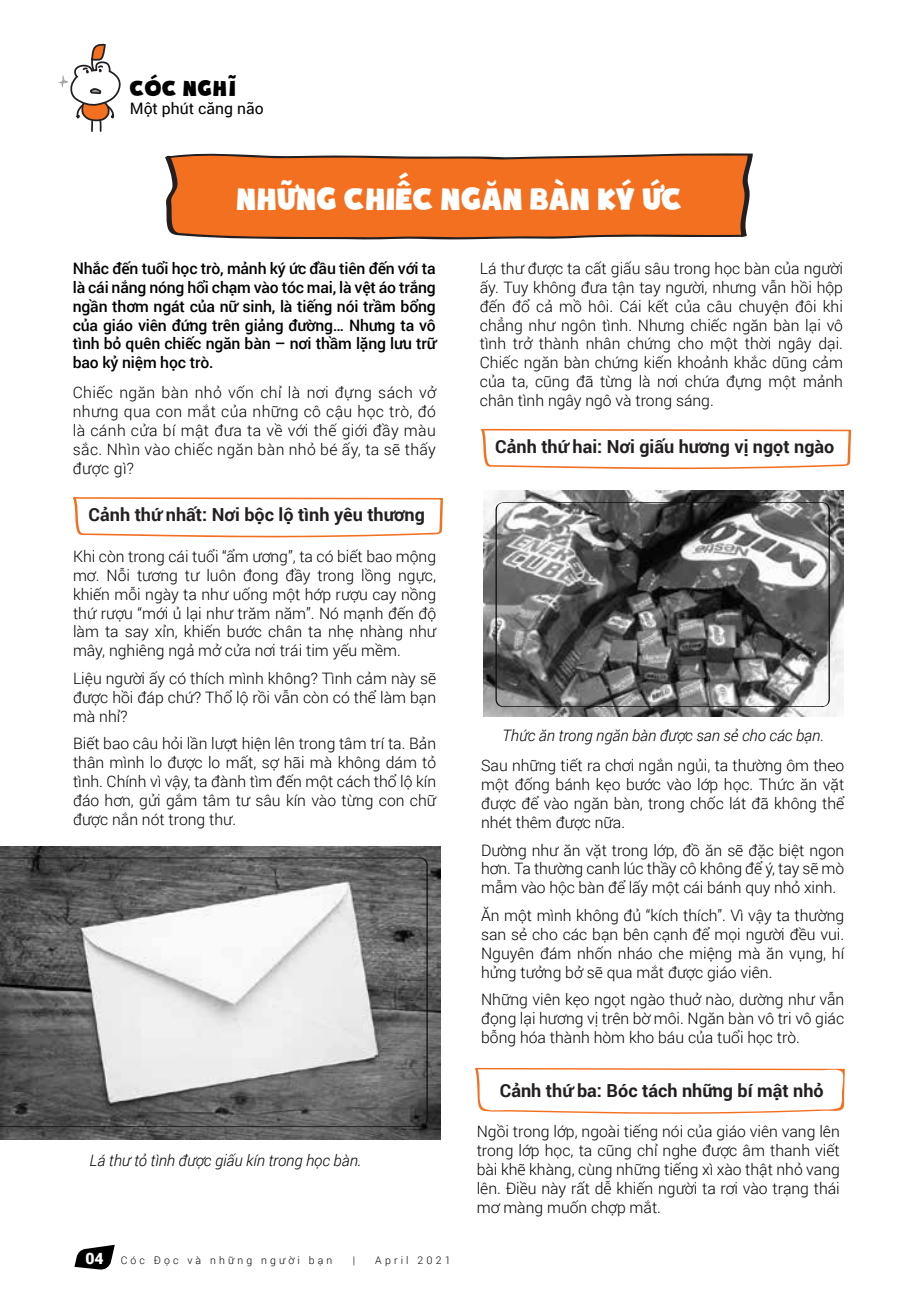
<style>
.page{position:relative;width:918px;height:1300px;background:#fff}
.page>*{position:absolute;margin:0;border:0;box-sizing:border-box;transform-origin:0 0}
.t1{font:35px "i Ciel Soupof Justice";color:#fff}
.t2{font:24.5px "i Ciel Soupof Justice";letter-spacing:.025em;color:#000}
.t3{font:700 18.03px "Roboto";color:#231f20}
.t4{font:300 15.75px/18.9px "Roboto";color:#000;text-align:justify}
.t5{font:500 15.75px/18.9px "Roboto";letter-spacing:-.01em;color:#000;text-align:justify}
.t6{font:italic 300 15.75px "Roboto";letter-spacing:-.005em;color:#000}
.t7{font:15.75px "Roboto";color:#000}
.t8{font:900 15.75px "Roboto";color:#fff}
.t9{font:300 10.5px "Roboto";letter-spacing:.3em;color:#000}
</style>
<div class="page">
<svg style="left:74px;top:1244px;width:41px;height:26px"></svg>
<svg style="left:58px;top:43px;width:63px;height:89px"></svg>
<svg style="left:73px;top:497px;width:370px;height:40px"></svg>
<svg style="left:475px;top:1067px;width:370px;height:47px"></svg>
<svg style="left:481px;top:428px;width:370px;height:41px"></svg>
<svg style="left:165px;top:153px;width:588px;height:87px;background:#e87530"></svg>
<img style="left:0;top:846px;width:440px;height:293px">
<img style="left:483px;top:491px;width:361px;height:225px">
<svg style="left:495px;top:502px;width:335px;height:205px;background:#6e6e6e"></svg>
<svg style="left:0;top:857px;width:428px;height:270px"></svg>
<h2 class="t2" style="left:130px;top:69px;width:106px">CÓC NGHĨ</h2>
<p class="t7" style="left:130px;top:97px;width:135px">Một phút căng não</p>
<h1 class="t1" style="left:236px;top:172px;width:447px">NHỮNG CHIẾC NGĂN BÀN KÝ ỨC</h1>
<p class="t5" style="left:73px;top:258px;width:364px">Nhắc đến tuổi học trò, mảnh ký ức đầu tiên đến với ta là cái nắng nóng hổi chạm vào tóc mai, là vệt áo trắng ngần thơm ngát của nữ sinh, là tiếng nói trầm bổng của giáo viên đứng trên giảng đường… Nhưng ta vô tình bỏ quên chiếc ngăn bàn – nơi thầm lặng lưu trữ bao kỷ niệm học trò.</p>
<p class="t4" style="left:73px;top:382px;width:365px">Chiếc ngăn bàn nhỏ vốn chỉ là nơi đựng sách vở nhưng qua con mắt của những cô cậu học trò, đó là cánh cửa bí mật đưa ta về với thế giới đầy màu sắc. Nhìn vào chiếc ngăn bàn nhỏ bé ấy, ta sẽ thấy được gì?</p>
<p class="t3" style="left:89px;top:502px;width:338px">Cảnh thứ nhất: Nơi bộc lộ tình yêu thương</p>
<p class="t4" style="left:73px;top:546px;width:365px">Khi còn trong cái tuổi “ẩm ương”, ta có biết bao mộng mơ. Nỗi tương tư luôn đong đầy trong lồng ngực, khiến mỗi ngày ta như uống một hớp rượu cay nồng thứ rượu “mới ủ lại như trăm năm”. Nó mạnh đến độ làm ta say xỉn, khiến bước chân ta nhẹ nhàng như mây, nghiêng ngả mở cửa nơi trái tim yếu mềm.</p>
<p class="t4" style="left:73px;top:668px;width:365px">Liệu người ấy có thích mình không? Tình cảm này sẽ được hồi đáp chứ? Thổ lộ rồi vẫn còn có thể làm bạn mà nhỉ?</p>
<p class="t4" style="left:73px;top:734px;width:365px">Biết bao câu hỏi lần lượt hiện lên trong tâm trí ta. Bản thân mình lo được lo mất, sợ hãi mà không dám tỏ tình. Chính vì vậy, ta đành tìm đến một cách thổ lộ kín đáo hơn, gửi gắm tâm tư sâu kín vào từng con chữ được nắn nót trong thư.</p>
<p class="t6" style="left:90px;top:1149px;width:273px">Lá thư tỏ tình được giấu kín trong học bàn.</p>
<p class="t8" style="left:85px;top:1247px;width:20px">04</p>
<p class="t9" style="left:121px;top:1252px;width:213px">Cóc Đọc và những người bạn</p>
<p class="t9" style="left:353px;top:1252px;width:4px">|</p>
<p class="t9" style="left:375px;top:1252px;width:77px">April 2021</p>
<p class="t4" style="left:480px;top:258px;width:365px">Lá thư được ta cất giấu sâu trong học bàn của người ấy. Tuy không đưa tận tay người, nhưng vẫn hồi hộp đến đổ cả mồ hôi. Cái kết của câu chuyện đôi khi chẳng như ngôn tình. Nhưng chiếc ngăn bàn lại vô tình trở thành nhân chứng cho một thời ngây dại.<br>Chiếc ngăn bàn chứng kiến khoảnh khắc dũng cảm của ta, cũng đã từng là nơi chứa đựng một mảnh chân tình ngây ngô và trong sáng.</p>
<p class="t3" style="left:495px;top:434px;width:341px">Cảnh thứ hai: Nơi giấu hương vị ngọt ngào</p>
<p class="t6" style="left:502px;top:724px;width:323px">Thức ăn trong ngăn bàn được san sẻ cho các bạn.</p>
<p class="t4" style="left:481px;top:755px;width:365px">Sau những tiết ra chơi ngắn ngủi, ta thường ôm theo một đống bánh kẹo bước vào lớp học. Thức ăn vặt được để vào ngăn bàn, trong chốc lát đã không thể nhét thêm được nữa.</p>
<p class="t4" style="left:481px;top:840px;width:365px">Dường như ăn vặt trong lớp, đồ ăn sẽ đặc biệt ngon hơn. Ta thường canh lúc thầy cô không để ý, tay sẽ mò mẫm vào hộc bàn để lấy một cái bánh quy nhỏ xinh.</p>
<p class="t4" style="left:481px;top:905px;width:365px">Ăn một mình không đủ “kích thích”. Vì vậy ta thường san sẻ cho các bạn bên cạnh để mọi người đều vui.<br>Nguyên đám nhốn nháo che miệng mà ăn vụng, hí hửng tưởng bở sẽ qua mắt được giáo viên.</p>
<p class="t4" style="left:481px;top:990px;width:365px">Những viên kẹo ngọt ngào thuở nào, dường như vẫn đọng lại hương vị trên bờ môi. Ngăn bàn vô tri vô giác bỗng hóa thành hòm kho báu của tuổi học trò.</p>
<p class="t3" style="left:500px;top:1078px;width:325px">Cảnh thứ ba: Bóc tách những bí mật nhỏ</p>
<p class="t4" style="left:477px;top:1122px;width:365px">Ngồi trong lớp, ngoài tiếng nói của giáo viên vang lên trong lớp học, ta cũng chỉ nghe được âm thanh viết bài khẽ khàng, cùng những tiếng xì xào thật nhỏ vang lên. Điều này rất dễ khiến người ta rơi vào trạng thái mơ màng muốn chợp mắt.</p>
</div>
